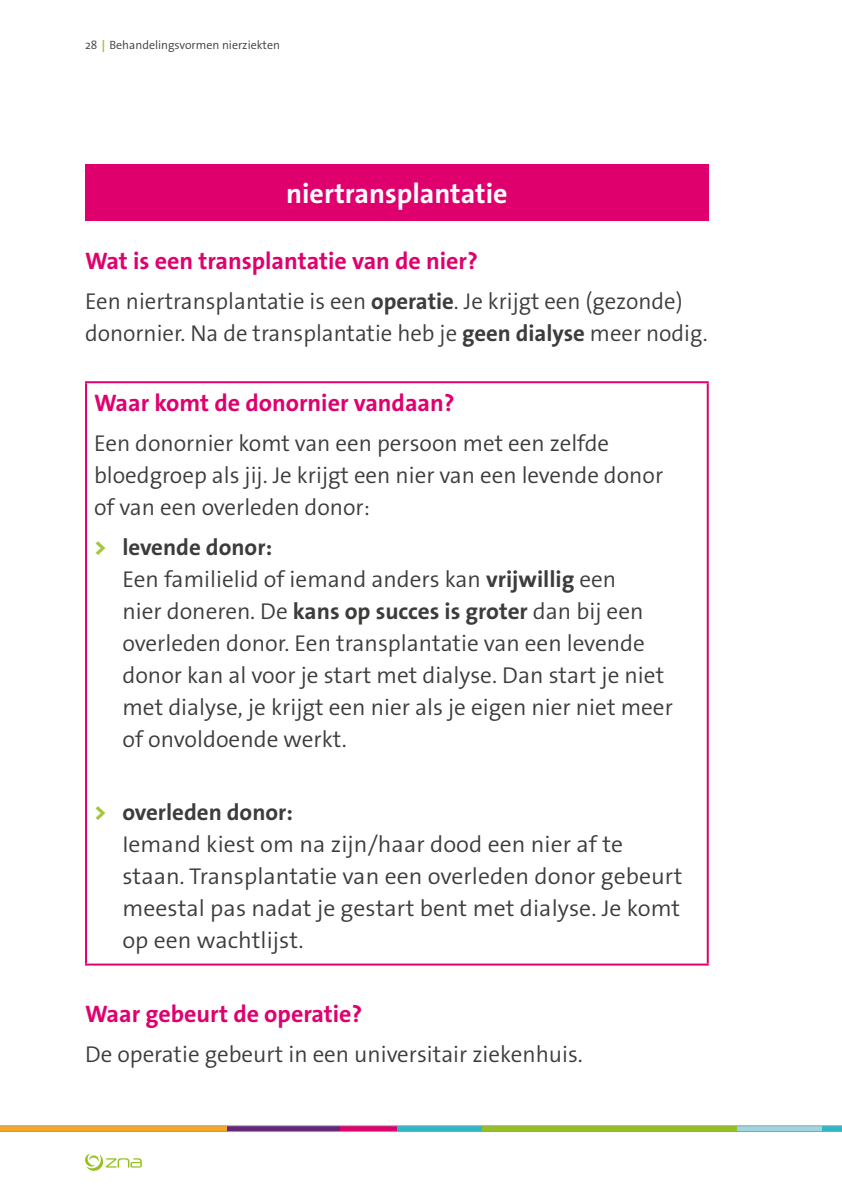
<style>
.page{position:relative;width:842px;height:1191px;background:#fff}
.page>*{position:absolute;margin:0;border:0;box-sizing:border-box;transform-origin:0 0}
.t1{font:700 28px "The Sans Os F";color:#fff}
.t2{font:700 24px "The Sans Os F";color:#df006e}
.t3{font:300 23px/32px "The Sans Os F";color:#3c3c3b}
.t4{font:300 12px "The Sans Os F";color:#3c3c3b}
.s1{font-weight:700;color:#a2c73a}
.s2{font-weight:700}
.s3{font-weight:800;color:#a2c73a}
</style>
<div class="page">
<svg style="left:0;top:1125px;width:842px;height:6px;background:#a49e6d"></svg>
<svg style="left:85px;top:1153px;width:57px;height:17px"></svg>
<div style="left:85px;top:164px;width:624px;height:57px;background:#df006e"></div>
<hr style="left:85px;top:381px;width:624px;height:2px;background:#df006e">
<hr style="left:85px;top:383px;width:2px;height:580px;background:#df006e">
<hr style="left:707px;top:383px;width:2px;height:580px;background:#df006e">
<hr style="left:85px;top:963px;width:624px;height:2px;background:#df006e">
<p class="t4" style="left:85px;top:37px;width:196px">28<span class="s1">↕</span>Behandelingsvormen nierziekten</p>
<p class="t1" style="left:286px;top:176px;width:223px">niertransplantatie</p>
<p class="t2" style="left:85px;top:246px;width:394px">Wat is een transplantatie van de nier?</p>
<p class="t3" style="left:85px;top:286px;width:624px">Een niertransplantatie is een <span class="s2">operatie</span>. Je krijgt een (gezonde) donornier. Na de transplantatie heb je <span class="s2">geen dialyse</span> meer nodig.</p>
<p class="t2" style="left:94px;top:388px;width:362px">Waar komt de donornier vandaan?</p>
<p class="t3" style="left:94px;top:428px;width:571px">Een donornier komt van een persoon met een zelfde bloedgroep als jij. Je krijgt een nier van een levende donor of van een overleden donor:</p>
<p class="t3" style="left:122px;top:532px;width:552px;text-indent:-28px"><span class="s3">&gt;</span> <span class="s2">levende donor:<br></span>Een familielid of iemand anders kan <span class="s2">vrijwillig</span> een<br>nier doneren. De <span class="s2">kans op succes is groter</span> dan bij een overleden donor. Een transplantatie van een levende donor kan al voor je start met dialyse. Dan start je niet met dialyse, je krijgt een nier als je eigen nier niet meer of onvoldoende werkt.</p>
<p class="t3" style="left:122px;top:796px;width:562px;text-indent:-28px"><span class="s3">&gt;</span> <span class="s2">overleden donor:<br></span>Iemand kiest om na zijn/haar dood een nier af te staan. Transplantatie van een overleden donor gebeurt meestal pas nadat je gestart bent met dialyse. Je komt op een wachtlijst.</p>
<p class="t2" style="left:85px;top:998px;width:279px">Waar gebeurt de operatie?</p>
<p class="t3" style="left:85px;top:1038px;width:499px">De operatie gebeurt in een universitair ziekenhuis.</p>
</div>
